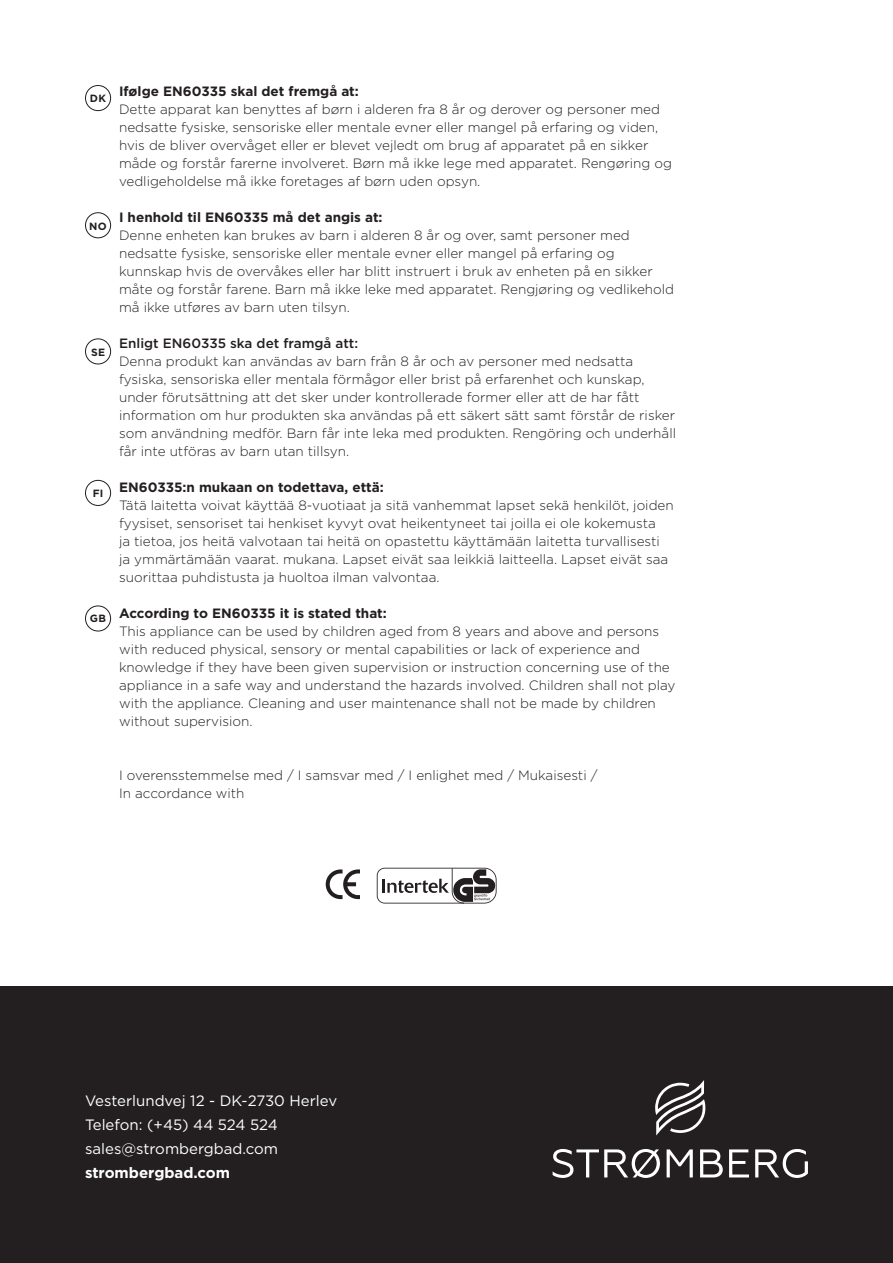
<style>
.page{position:relative;width:893px;height:1263px;background:#fff}
.page>*{position:absolute;margin:0;border:0;box-sizing:border-box;transform-origin:0 0}
.t1{font:15px "Gotham";color:#fff}
.t2{font:700 15px "Gotham";color:#fff}
.t3{font:300 13.5px/18px "Gotham";color:#231f20}
.t4{font:700 13.5px "Gotham";color:#231f20}
.t5{font:500 13.5px "Gotham";color:#231f20}
.t6{font:700 10.5px "Gotham";letter-spacing:.03em;color:#231f20}
</style>
<div class="page">
<div style="left:0;top:986px;width:893px;height:277px;background:#231f20"></div>
<svg style="left:553px;top:1149px;width:107px;height:29px"></svg>
<svg style="left:667px;top:1149px;width:26px;height:28px"></svg>
<svg style="left:700px;top:1149px;width:23px;height:28px"></svg>
<svg style="left:729px;top:1149px;width:20px;height:28px"></svg>
<svg style="left:755px;top:1149px;width:53px;height:29px"></svg>
<svg style="left:655px;top:1080px;width:51px;height:55px"></svg>
<div style="left:85px;top:85px;width:26px;height:26px;border:1px solid #231f20;border-radius:50%"></div>
<div style="left:85px;top:212px;width:26px;height:26px;border:1px solid #231f20;border-radius:50%"></div>
<div style="left:85px;top:338px;width:26px;height:26px;border:1px solid #231f20;border-radius:50%"></div>
<div style="left:85px;top:480px;width:26px;height:26px;border:1px solid #231f20;border-radius:50%"></div>
<div style="left:85px;top:605px;width:26px;height:26px;border:1px solid #231f20;border-radius:50%"></div>
<svg style="left:326px;top:869px;width:34px;height:30px"></svg>
<svg style="left:377px;top:868px;width:120px;height:35px"></svg>
<p class="t6" style="left:90px;top:91px;width:18px">DK</p>
<p class="t6" style="left:89px;top:219px;width:19px">NO</p>
<p class="t6" style="left:91px;top:345px;width:16px">SE</p>
<p class="t6" style="left:93px;top:486px;width:12px">FI</p>
<p class="t6" style="left:90px;top:611px;width:18px">GB</p>
<p class="t4" style="left:119px;top:82px;width:241px">Ifølge EN60335 skal det fremgå at:</p>
<p class="t3" style="left:119px;top:100px;width:554px">Dette apparat kan benyttes af børn i alderen fra 8 år og derover og personer med nedsatte fysiske, sensoriske eller mentale evner eller mangel på erfaring og viden, hvis de bliver overvåget eller er blevet vejledt om brug af apparatet på en sikker måde og forstår farerne involveret. Børn må ikke lege med apparatet. Rengøring og vedligeholdelse må ikke foretages af børn uden opsyn.</p>
<p class="t4" style="left:119px;top:208px;width:265px">I henhold til EN60335 må det angis at:</p>
<p class="t3" style="left:119px;top:226px;width:557px">Denne enheten kan brukes av barn i alderen 8 år og over, samt personer med nedsatte fysiske, sensoriske eller mentale evner eller mangel på erfaring og kunnskap hvis de overvåkes eller har blitt instruert i bruk av enheten på en sikker måte og forstår farene. Barn må ikke leke med apparatet. Rengjøring og vedlikehold må ikke utføres av barn uten tilsyn.</p>
<p class="t5" style="left:119px;top:334px;width:241px">Enligt EN60335 ska det framgå att:</p>
<p class="t3" style="left:119px;top:352px;width:558px">Denna produkt kan användas av barn från 8 år och av personer med nedsatta fysiska, sensoriska eller mentala förmågor eller brist på erfarenhet och kunskap, under förutsättning att det sker under kontrollerade former eller att de har fått information om hur produkten ska användas på ett säkert sätt samt förstår de risker som användning medför. Barn får inte leka med produkten. Rengöring och underhåll får inte utföras av barn utan tillsyn.</p>
<p class="t4" style="left:119px;top:478px;width:266px">EN60335:n mukaan on todettava, että:</p>
<p class="t3" style="left:119px;top:496px;width:556px">Tätä laitetta voivat käyttää 8-vuotiaat ja sitä vanhemmat lapset sekä henkilöt, joiden fyysiset, sensoriset tai henkiset kyvyt ovat heikentyneet tai joilla ei ole kokemusta<br>ja tietoa, jos heitä valvotaan tai heitä on opastettu käyttämään laitetta turvallisesti ja ymmärtämään vaarat. mukana. Lapset eivät saa leikkiä laitteella. Lapset eivät saa suorittaa puhdistusta ja huoltoa ilman valvontaa.</p>
<p class="t4" style="left:119px;top:604px;width:269px">According to EN60335 it is stated that:</p>
<p class="t3" style="left:119px;top:622px;width:558px">This appliance can be used by children aged from 8 years and above and persons with reduced physical, sensory or mental capabilities or lack of experience and knowledge if they have been given supervision or instruction concerning use of the appliance in a safe way and understand the hazards involved. Children shall not play with the appliance. Cleaning and user maintenance shall not be made by children without supervision.</p>
<p class="t3" style="left:119px;top:766px;width:480px">I overensstemmelse med / I samsvar med / I enlighet med / Mukaisesti /<br>In accordance with</p>
<p class="t1" style="left:85px;top:1091px;width:254px">Vesterlundvej 12 - DK-2730 Herlev</p>
<p class="t1" style="left:85px;top:1115px;width:194px">Telefon: (+45) 44 524 524</p>
<p class="t1" style="left:85px;top:1139px;width:194px">sales@strombergbad.com</p>
<p class="t2" style="left:85px;top:1163px;width:147px">strombergbad.com</p>
</div>
